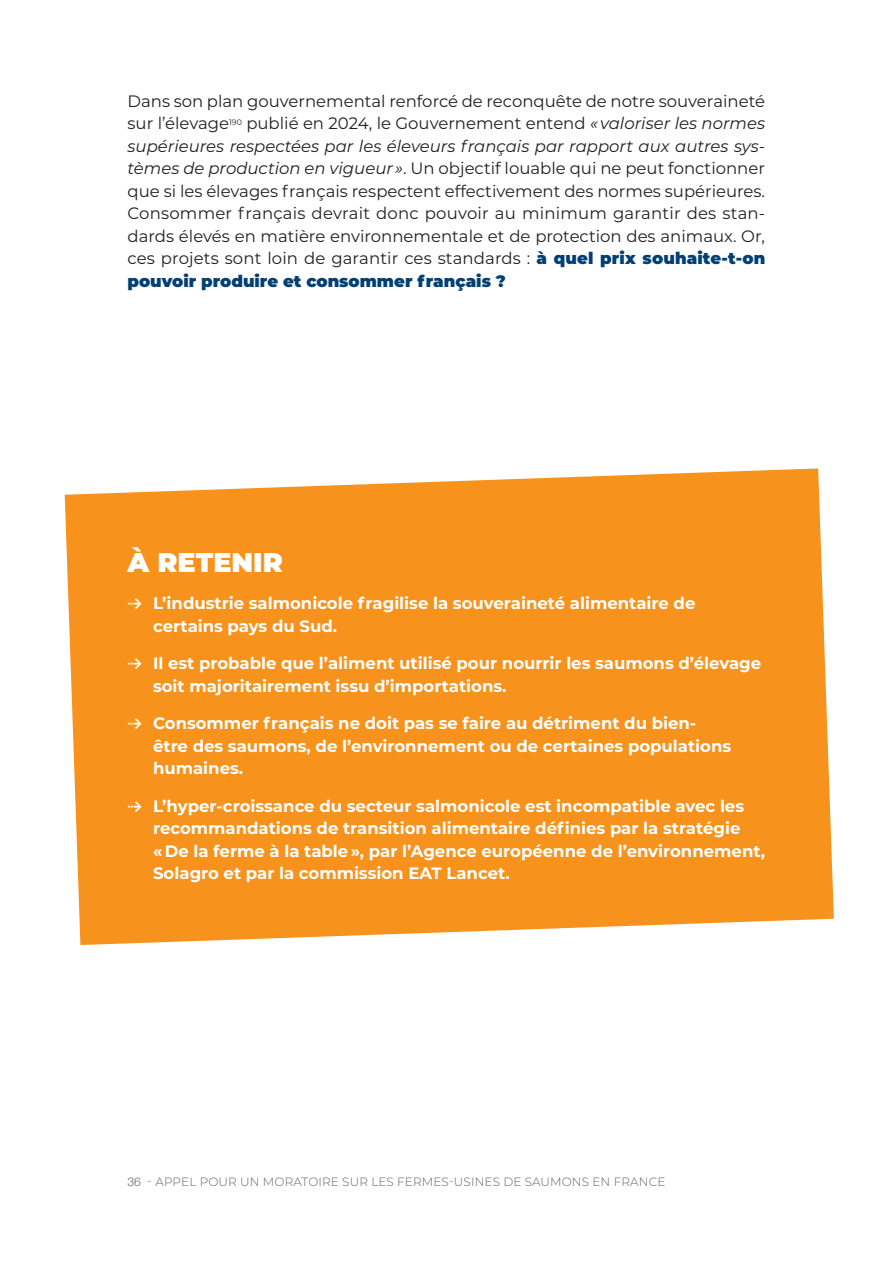
<style>
.page{position:relative;width:893px;height:1263px;background:#fff}
.page>*{position:absolute;margin:0;border:0;box-sizing:border-box;transform-origin:0 0}
.t1{font:900 27px "Montserrat";color:#fff}
.t2{font:16.5px/22.5px "Montserrat";letter-spacing:.005em;color:#231f20;text-align:justify}
.t3{font:700 16.5px/22.5px "Montserrat";color:#fff}
.t4{font:300 12px "Montserrat";letter-spacing:.01em;color:#636366}
.s1{font-style:italic}
.s2{font-weight:900;color:#024073}
.s3{font-family:"Ropa Mix Pro"}
.s4{font-family:"Helvetica Neue"}
</style>
<div class="page">
<svg style="left:65px;top:468px;width:769px;height:477px;background:#f79b2d"></svg>
<p class="t2" style="left:128px;top:89px;width:639px">Dans son plan gouvernemental renforcé de reconquête de notre souveraineté sur l’élevage<sup>190</sup> publié en 2024, le Gouvernement entend <span class="s1">« valoriser les normes supérieures respectées par les éleveurs français par rapport aux autres sys&shy;tèmes de production en vigueur »</span>. Un objectif louable qui ne peut fonctionner que si les élevages français respectent effectivement des normes supérieures.<br>Consommer français devrait donc pouvoir au minimum garantir des stan&shy;dards élevés en matière environnementale et de protection des animaux. Or, ces projets sont loin de garantir ces standards : <span class="s2">à quel prix souhaite-t-on pouvoir produire et consommer français ?</span></p>
<h1 class="t1" style="left:128px;top:542px;width:157px">À RETENIR</h1>
<p class="t3" style="left:153px;top:591px;width:544px;text-indent:-26px"><span class="s3">→</span> L’industrie salmonicole fragilise la souveraineté alimentaire de certains pays du Sud.</p>
<p class="t3" style="left:153px;top:651px;width:610px;text-indent:-26px"><span class="s3">→</span> Il est probable que l’aliment utilisé pour nourrir les saumons d’élevage soit majoritairement issu d’importations.</p>
<p class="t3" style="left:153px;top:711px;width:580px;text-indent:-26px"><span class="s3">→</span> Consommer français ne doit pas se faire au détriment du bien&shy;être des saumons, de l’environnement ou de certaines populations humaines.</p>
<p class="t3" style="left:153px;top:794px;width:613px;text-indent:-26px"><span class="s3">→</span> L’hyper-croissance du secteur salmonicole est incompatible avec les recommandations de transition alimentaire définies par la stratégie<br>« De la ferme à la table », par l’Agence européenne de l’environnement, Solagro et par la commission EAT Lancet.</p>
<p class="t4" style="left:128px;top:1174px;width:539px"><span class="s4">36</span> - APPEL POUR UN MORATOIRE SUR LES FERMES-USINES DE SAUMONS EN FRANCE</p>
</div>
